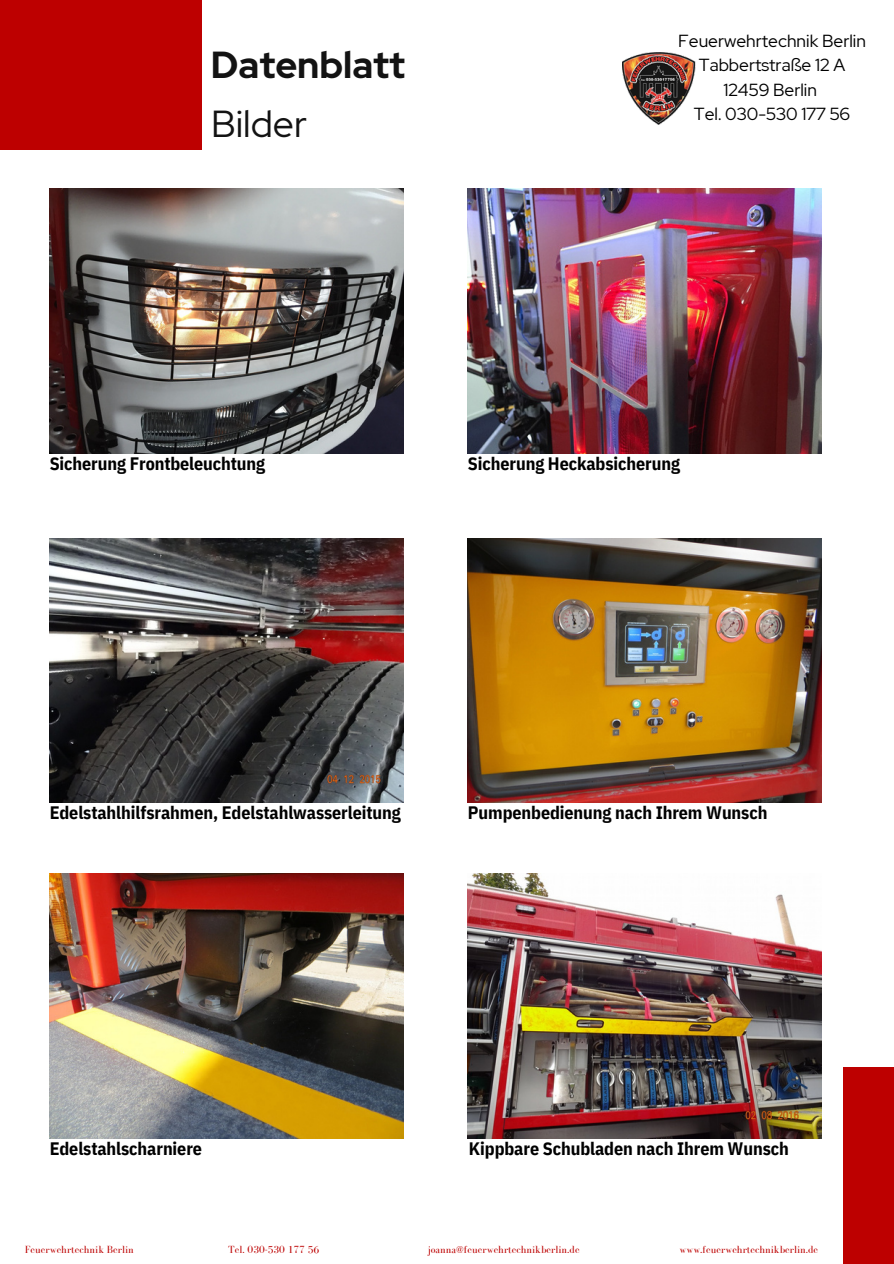
<style>
.page{position:relative;width:894px;height:1264px;background:#fff}
.page>*{position:absolute;margin:0;border:0;box-sizing:border-box;transform-origin:0 0}
.t1{font:700 37.5px "Red Hat Display";color:#131313}
.t2{font:37.5px "Red Hat Display";color:#131313}
.t3{font:700 18px "IBM Plex Sans Cond";letter-spacing:-.005em;color:#000}
.t4{font:17.4px/24.3px "Red Hat Display";color:#000;text-align:center}
.t5{font:10.65px "Bodoni FLF";color:#bd0000}
</style>
<div class="page">
<div style="left:0;top:0;width:201px;height:149px;background:#bd0000"></div>
<div style="left:842px;top:1067px;width:51px;height:196px;background:#bd0000"></div>
<img style="left:622px;top:52px;width:73px;height:72px">
<img style="left:50px;top:189px;width:353px;height:264px">
<img style="left:468px;top:189px;width:353px;height:264px">
<img style="left:50px;top:538px;width:353px;height:264px">
<img style="left:468px;top:538px;width:353px;height:264px">
<img style="left:50px;top:873px;width:353px;height:265px">
<img style="left:468px;top:873px;width:353px;height:265px">
<h4 class="t1" style="left:211px;top:40px;width:196px">Datenblatt</h4>
<h1 class="t2" style="left:211px;top:98px;width:97px">Bilder</h1>
<h2 class="t4" style="left:678px;top:29px;width:189px">Feuerwehrtechnik Berlin<br>Tabbertstraße 12 A<br>12459 Berlin<br>Tel. 030-530 177 56</h2>
<p class="t3" style="left:50px;top:451px;width:217px">Sicherung Frontbeleuchtung</p>
<p class="t3" style="left:468px;top:451px;width:213px">Sicherung Heckabsicherung</p>
<h3 class="t3" style="left:50px;top:800px;width:352px">Edelstahlhilfsrahmen, Edelstahlwasserleitung</h3>
<p class="t3" style="left:468px;top:800px;width:301px">Pumpenbedienung nach Ihrem Wunsch</p>
<h3 class="t3" style="left:50px;top:1136px;width:154px">Edelstahlscharniere</h3>
<p class="t3" style="left:469px;top:1136px;width:321px">Kippbare Schubladen nach Ihrem Wunsch</p>
<p class="t5" style="left:25px;top:1243px;width:111px">Feuerwehrtechnik Berlin</p>
<p class="t5" style="left:228px;top:1243px;width:92px">Tel. 030-530 177 56</p>
<p class="t5" style="left:427px;top:1243px;width:153px">joanna@feuerwehrtechnikberlin.de</p>
<p class="t5" style="left:679px;top:1243px;width:140px">www.feuerwehrtechnikberlin.de</p>
</div>
